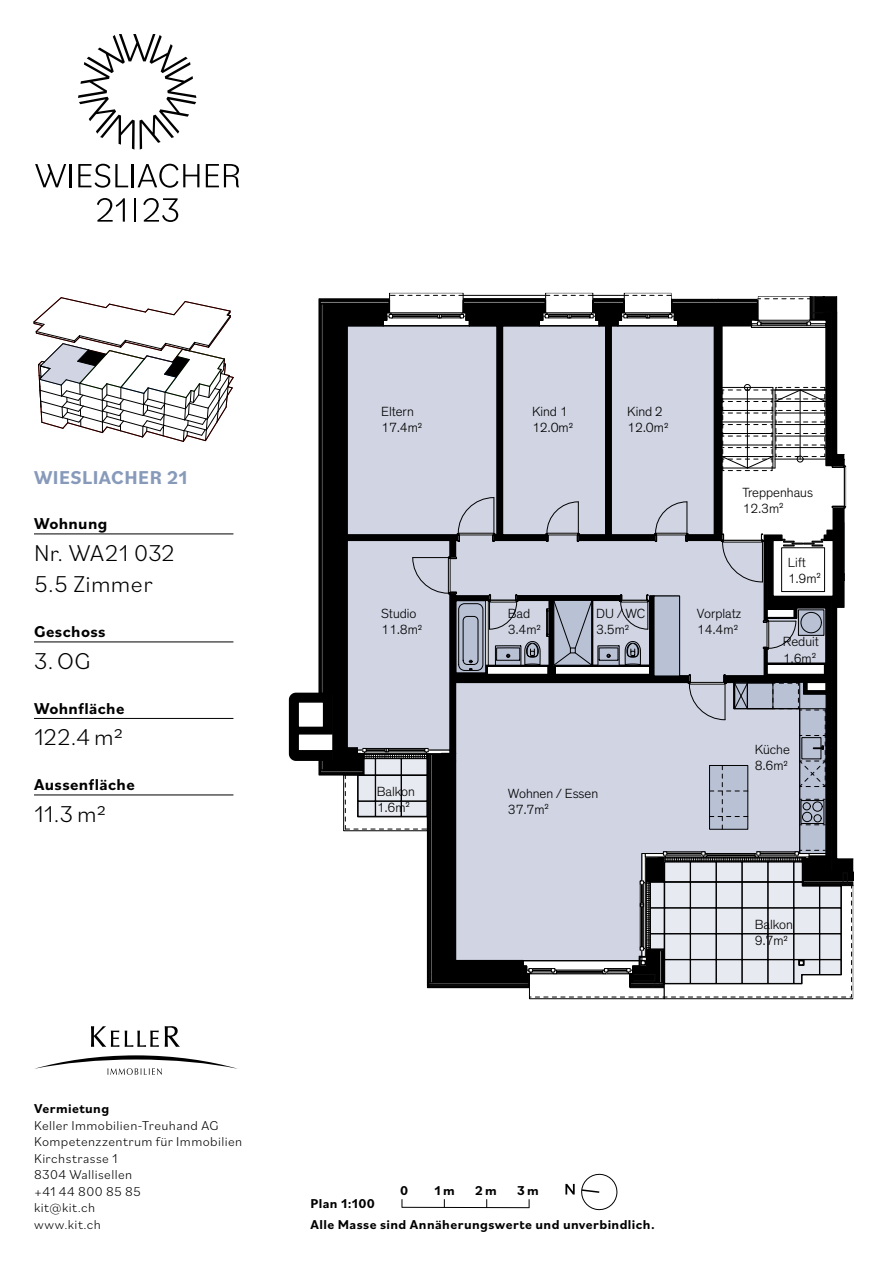
<style>
.page{position:relative;width:893px;height:1263px;background:#fff}
.page>*{position:absolute;margin:0;border:0;box-sizing:border-box;transform-origin:0 0}
.t1{font:300 24px/31.5px "Bilo";letter-spacing:.01em;color:#000}
.t2{font:700 19.5px "Bilo";letter-spacing:.025em;color:#879aba}
.t3{font:700 16.5px "Bilo";letter-spacing:.02em;color:#000}
.t4{font:300 13.5px/16.2px "Theinhardt";color:#000}
.t5{font:300 13.5px/16.5px "Bilo";letter-spacing:.03em;color:#000}
.t6{font:700 13.5px "Bilo";letter-spacing:.03em;color:#000}
</style>
<div class="page">
<hr style="left:34px;top:533px;width:199px;height:1px;background:#000">
<hr style="left:34px;top:641px;width:199px;height:1px;background:#000">
<hr style="left:34px;top:718px;width:199px;height:1px;background:#000">
<hr style="left:34px;top:794px;width:199px;height:1px;background:#000">
<svg style="left:78px;top:34px;width:118px;height:116px"></svg>
<svg style="left:35px;top:164px;width:31px;height:23px"></svg>
<hr style="left:70px;top:164px;width:2px;height:23px;background:#000">
<svg style="left:78px;top:164px;width:50px;height:24px"></svg>
<hr style="left:132px;top:164px;width:2px;height:23px;background:#000">
<svg style="left:138px;top:164px;width:61px;height:24px"></svg>
<svg style="left:206px;top:164px;width:33px;height:23px"></svg>
<svg style="left:97px;top:198px;width:28px;height:24px"></svg>
<hr style="left:134px;top:198px;width:2px;height:24px;background:#000">
<svg style="left:143px;top:198px;width:35px;height:24px"></svg>
<svg style="left:35px;top:1055px;width:203px;height:20px"></svg>
<svg style="left:91px;top:1026px;width:89px;height:21px"></svg>
<hr style="left:402px;top:1207px;width:127px;height:1px;background:#000">
<svg style="left:565px;top:1173px;width:53px;height:38px"></svg>
<svg style="left:288px;top:293px;width:565px;height:706px"></svg>
<div style="left:332px;top:312px;width:10px;height:10px;background:#000001"></div>
<div style="left:331px;top:311px;width:12px;height:12px;border:2px solid #000001"></div>
<div style="left:441px;top:966px;width:8px;height:8px;background:#000001"></div>
<div style="left:440px;top:965px;width:10px;height:10px;border:2px solid #000001"></div>
<svg style="left:34px;top:297px;width:200px;height:145px"></svg>
<h2 class="t2" style="left:34px;top:464px;width:155px">WIESLIACHER 21</h2>
<p class="t3" style="left:34px;top:512px;width:75px">Wohnung</p>
<h1 class="t1" style="left:34px;top:536px;width:142px">Nr. WA21 032<br>5.5 Zimmer</h1>
<p class="t3" style="left:34px;top:620px;width:73px">Geschoss</p>
<h1 class="t1" style="left:34px;top:644px;width:58px">3. OG</h1>
<p class="t3" style="left:34px;top:697px;width:92px">Wohnfläche</p>
<h1 class="t1" style="left:34px;top:721px;width:91px">122.4 m²</h1>
<p class="t3" style="left:34px;top:773px;width:102px">Aussenfläche</p>
<h1 class="t1" style="left:34px;top:797px;width:74px">11.3 m²</h1>
<p class="t6" style="left:34px;top:1100px;width:77px">Vermietung</p>
<p class="t5" style="left:34px;top:1117px;width:210px">Keller Immobilien-Treuhand AG<br>Kompetenzzentrum für Immobilien<br>Kirchstrasse 1<br>8304 Wallisellen<br>+41 44 800 85 85<br>kit@kit.ch<br>www.kit.ch</p>
<p class="t4" style="left:381px;top:404px;width:43px">Eltern<br>17.4m<sup>2</sup></p>
<p class="t4" style="left:532px;top:404px;width:43px">Kind 1<br>12.0m<sup>2</sup></p>
<p class="t4" style="left:627px;top:404px;width:43px">Kind 2<br>12.0m<sup>2</sup></p>
<p class="t4" style="left:742px;top:484px;width:72px">Treppenhaus<br>12.3m<sup>2</sup></p>
<p class="t4" style="left:788px;top:554px;width:35px">Lift<br>1.9m<sup>2</sup></p>
<p class="t4" style="left:381px;top:606px;width:43px">Studio<br>11.8m<sup>2</sup></p>
<p class="t4" style="left:377px;top:783px;width:40px">Balkon<br>1.6m<sup>2</sup></p>
<p class="t4" style="left:508px;top:606px;width:35px">Bad<br>3.4m<sup>2</sup></p>
<p class="t4" style="left:596px;top:606px;width:51px">DU / WC<br>3.5m<sup>2</sup></p>
<p class="t4" style="left:697px;top:606px;width:46px">Vorplatz<br>14.4m<sup>2</sup></p>
<p class="t4" style="left:783px;top:634px;width:37px">Reduit<br>1.6m<sup>2</sup></p>
<p class="t4" style="left:508px;top:785px;width:92px">Wohnen / Essen<br>37.7m<sup>2</sup></p>
<p class="t4" style="left:755px;top:741px;width:37px">Küche<br>8.6m<sup>2</sup></p>
<p class="t4" style="left:755px;top:917px;width:40px">Balkon<br>9.7m<sup>2</sup></p>
<p class="t6" style="left:400px;top:1181px;width:10px">0</p>
<p class="t6" style="left:435px;top:1181px;width:22px">1m</p>
<p class="t6" style="left:475px;top:1181px;width:23px">2m</p>
<p class="t6" style="left:517px;top:1181px;width:23px">3m</p>
<p class="t6" style="left:310px;top:1215px;width:346px">Alle Masse sind Annäherungswerte und unverbindlich.</p>
<p class="t6" style="left:310px;top:1194px;width:66px">Plan 1:100</p>
</div>
